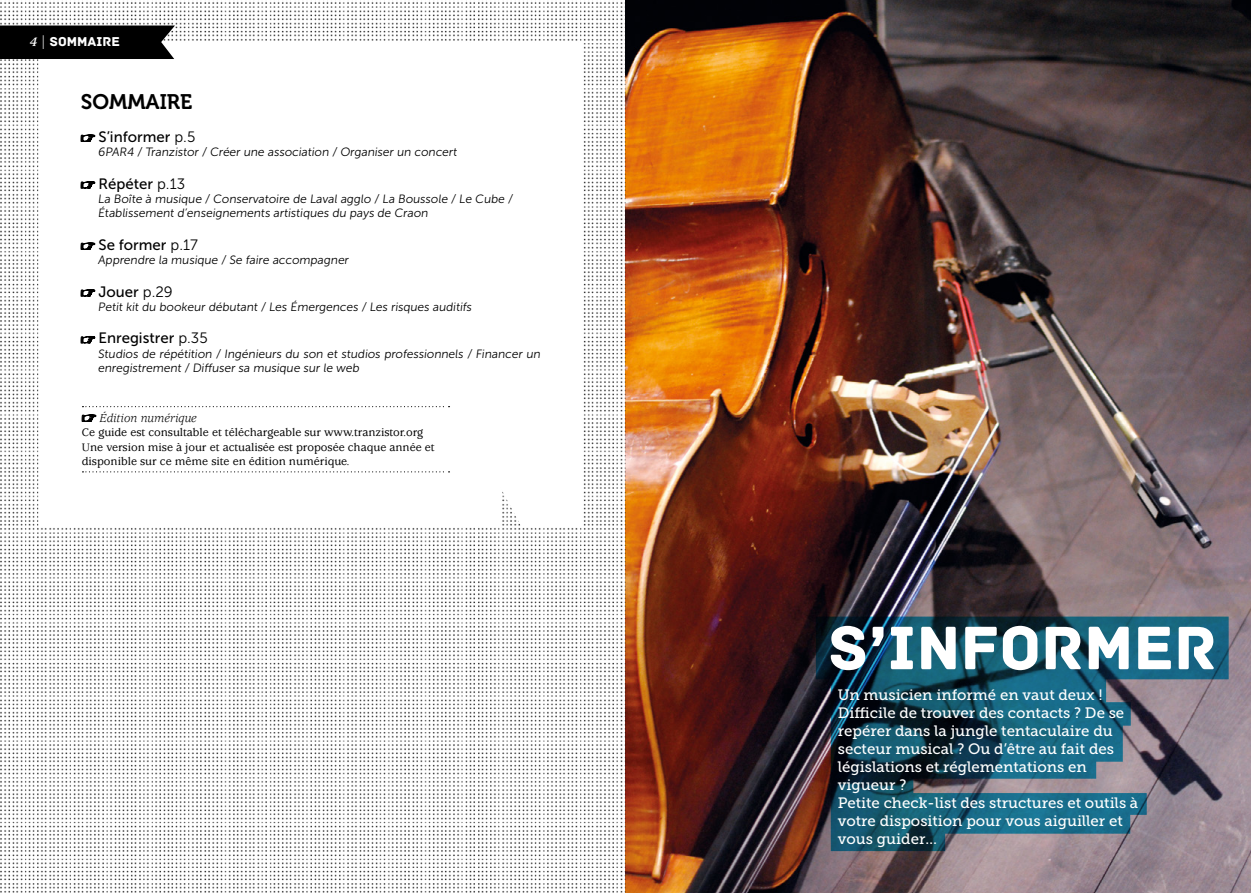
<style>
.page{position:relative;width:1251px;height:893px;background:#fff}
.page>*{position:absolute;margin:0;border:0;box-sizing:border-box;transform-origin:0 0}
.t1{font:64.5px "Archive";color:#fff}
.t2{font:21px "Museo 700";color:#000}
.t3{font:15px/18px "Museo Slab 500";color:#fff}
.t4{font:15px "Museo Sans 500";color:#000}
.t5{font:13.5px "Archive";color:#fff}
.t6{font:italic 12.75px "Usherwood Std";color:#000}
.t7{font:12px/14.4px "Museo Sans 300";color:#000}
.t8{font:500 12px/14.4px "Usherwood Std";color:#000}
.s1{font-family:"Usherwood Std";font-weight:700;font-style:italic}
.s2{font-family:"Usherwood Std";font-weight:700}
.s3{font-family:"Museo Sans 300"}
</style>
<div class="page">
<img style="left:0;top:0;width:1250px;height:893px">
<svg style="left:815px;top:617px;width:413px;height:234px;background:#325a6d"></svg>
<svg style="left:38px;top:43px;width:545px;height:483px"></svg>
<svg style="left:81px;top:134px;width:14px;height:8px"></svg>
<svg style="left:81px;top:180px;width:14px;height:9px"></svg>
<svg style="left:81px;top:242px;width:14px;height:8px"></svg>
<svg style="left:81px;top:288px;width:14px;height:9px"></svg>
<svg style="left:81px;top:335px;width:14px;height:9px"></svg>
<svg style="left:0;top:26px;width:181px;height:33px;background:#111"></svg>
<svg style="left:82px;top:414px;width:14px;height:8px"></svg>
<svg style="left:82px;top:406px;width:367px;height:1px"></svg>
<svg style="left:82px;top:471px;width:367px;height:1px"></svg>
<p class="t5" style="left:30px;top:34px;width:92px"><span class="s1">4</span> <span class="s2">|</span> SOMMAIRE</p>
<h2 class="t2" style="left:81px;top:90px;width:113px">SOMMAIRE</h2>
<p class="t4" style="left:98px;top:128px;width:98px">S’informer <span class="s3">p.5</span></p>
<p class="t7" style="left:98px;top:145px;width:362px">6PAR4 / Tranzistor / Créer une association / Organiser un concert</p>
<p class="t4" style="left:98px;top:175px;width:88px">Répéter <span class="s3">p.13</span></p>
<p class="t7" style="left:98px;top:192px;width:417px">La Boîte à musique / Conservatoire de Laval agglo / La Boussole / Le Cube /<br>Établissement d’enseignements artistiques du pays de Craon</p>
<p class="t4" style="left:98px;top:236px;width:101px">Se former <span class="s3">p.17</span></p>
<p class="t7" style="left:98px;top:253px;width:254px">Apprendre la musique / Se faire accompagner</p>
<p class="t4" style="left:98px;top:283px;width:76px">Jouer <span class="s3">p.29</span></p>
<p class="t7" style="left:98px;top:300px;width:377px">Petit kit du bookeur débutant / Les Émergences / Les risques auditifs</p>
<p class="t4" style="left:98px;top:330px;width:111px">Enregistrer <span class="s3">p.35</span></p>
<p class="t7" style="left:98px;top:346px;width:445px">Studios de répétition / Ingénieurs du son et studios professionnels / Financer un enregistrement / Diffuser sa musique sur le web</p>
<p class="t6" style="left:100px;top:411px;width:99px">Édition numérique</p>
<p class="t8" style="left:82px;top:426px;width:354px">Ce guide est consultable et téléchargeable sur www.tranzistor.org<br>Une version mise à jour et actualisée est proposée chaque année et disponible sur ce même site en édition numérique.</p>
<h1 class="t1" style="left:828px;top:610px;width:389px">S’INFORMER</h1>
<p class="t3" style="left:837px;top:685px;width:302px">Un musicien informé en vaut deux !<br>Difficile de trouver des contacts ? De se repérer dans la jungle tentaculaire du secteur musical ? Ou d’être au fait des législations et réglementations en vigueur ?<br>Petite check-list des structures et outils à votre disposition pour vous aiguiller et vous guider…</p>
</div>
